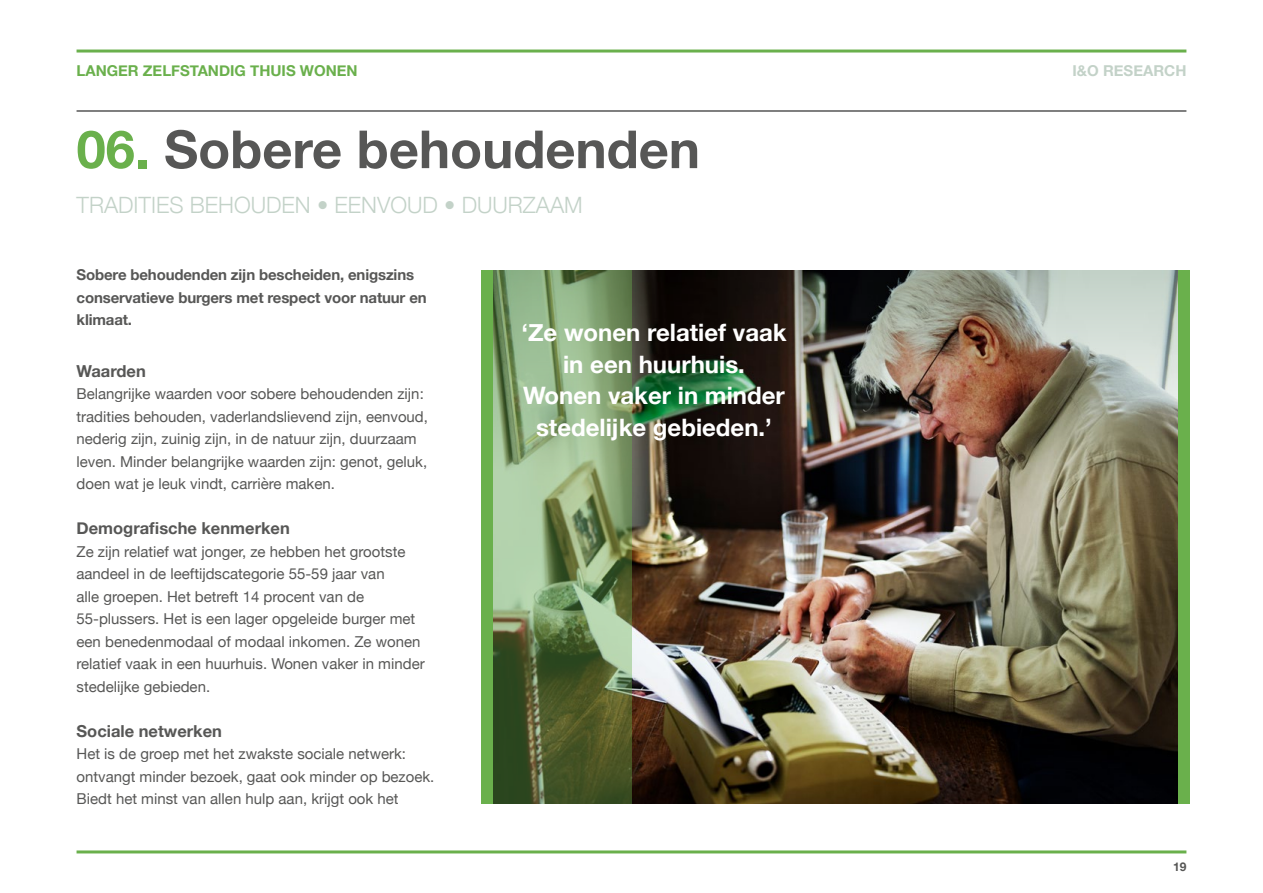
<style>
.page{position:relative;width:1263px;height:893px;background:#fff}
.page>*{position:absolute;margin:0;border:0;box-sizing:border-box;transform-origin:0 0}
.t1{font:700 52.5px "Helvetica Neue";color:#575756}
.t2{font:700 24px/31.5px "Helvetica Neue";color:#fff;text-align:center}
.t3{font:300 22.5px "Helvetica Neue";color:#c3d2c8}
.t4{font:700 16.5px "Helvetica Neue";color:#575756}
.t5{font:15px/22.5px "Helvetica Neue";color:#575756}
.t6{font:700 15px/22.5px "Helvetica Neue";letter-spacing:-.01em;color:#575756}
.t7{font:700 15px "Helvetica Neue";color:#6ab04c}
.t8{font:700 15px "Helvetica Neue";color:#c3d2c8}
.t9{font:700 12px "Helvetica Neue";color:#575756}
.s1{color:#6ab04c}
</style>
<div class="page">
<hr style="left:77px;top:111px;width:1109px;height:1px;background:#000">
<img style="left:631px;top:469px;width:547px;height:335px">
<hr style="left:77px;top:850px;width:1109px;height:3px;background:#6ab04c">
<hr style="left:77px;top:50px;width:1109px;height:3px;background:#6ab04c">
<img style="left:631px;top:270px;width:547px;height:199px">
<svg style="left:492px;top:270px;width:139px;height:534px;background:#779063"></svg>
<div style="left:1178px;top:270px;width:12px;height:534px;background:#6ab04c"></div>
<div style="left:481px;top:270px;width:11px;height:534px;background:#6ab04c"></div>
<p class="t7" style="left:77px;top:59px;width:283px">LANGER ZELFSTANDIG THUIS WONEN</p>
<p class="t8" style="left:1072px;top:59px;width:115px">I&amp;O RESEARCH</p>
<h1 class="t1" style="left:77px;top:108px;width:625px"><span class="s1">06.</span> Sobere behoudenden</h1>
<h3 class="t3" style="left:77px;top:187px;width:508px">TRADITIES BEHOUDEN • EENVOUD • DUURZAAM</h3>
<p class="t6" style="left:77px;top:264px;width:352px">Sobere behoudenden zijn bescheiden, enigszins conservatieve burgers met respect voor natuur en klimaat.</p>
<p class="t4" style="left:77px;top:358px;width:71px">Waarden</p>
<p class="t5" style="left:77px;top:383px;width:353px">Belangrijke waarden voor sobere behoudenden zijn: tradities behouden, vaderlandslievend zijn, eenvoud, nederig zijn, zuinig zijn, in de natuur zijn, duurzaam leven. Minder belangrijke waarden zijn: genot, geluk, doen wat je leuk vindt, carrière maken.</p>
<p class="t4" style="left:77px;top:515px;width:215px">Demografische kenmerken</p>
<p class="t5" style="left:77px;top:541px;width:350px">Ze zijn relatief wat jonger, ze hebben het grootste aandeel in de leeftijdscategorie 55-59 jaar van<br>alle groepen. Het betreft 14 procent van de 55-plussers. Het is een lager opgeleide burger met een benedenmodaal of modaal inkomen. Ze wonen relatief vaak in een huurhuis. Wonen vaker in minder stedelijke gebieden.</p>
<p class="t4" style="left:77px;top:718px;width:147px">Sociale netwerken</p>
<p class="t5" style="left:77px;top:743px;width:359px">Het is de groep met het zwakste sociale netwerk: ontvangt minder bezoek, gaat ook minder op bezoek.<br>Biedt het minst van allen hulp aan, krijgt ook het</p>
<h2 class="t2" style="left:521px;top:318px;width:267px">‘Ze wonen relatief vaak in een huurhuis.<br>Wonen vaker in minder stedelijke gebieden.’</h2>
<p class="t9" style="left:1173px;top:857px;width:15px">19</p>
</div>
